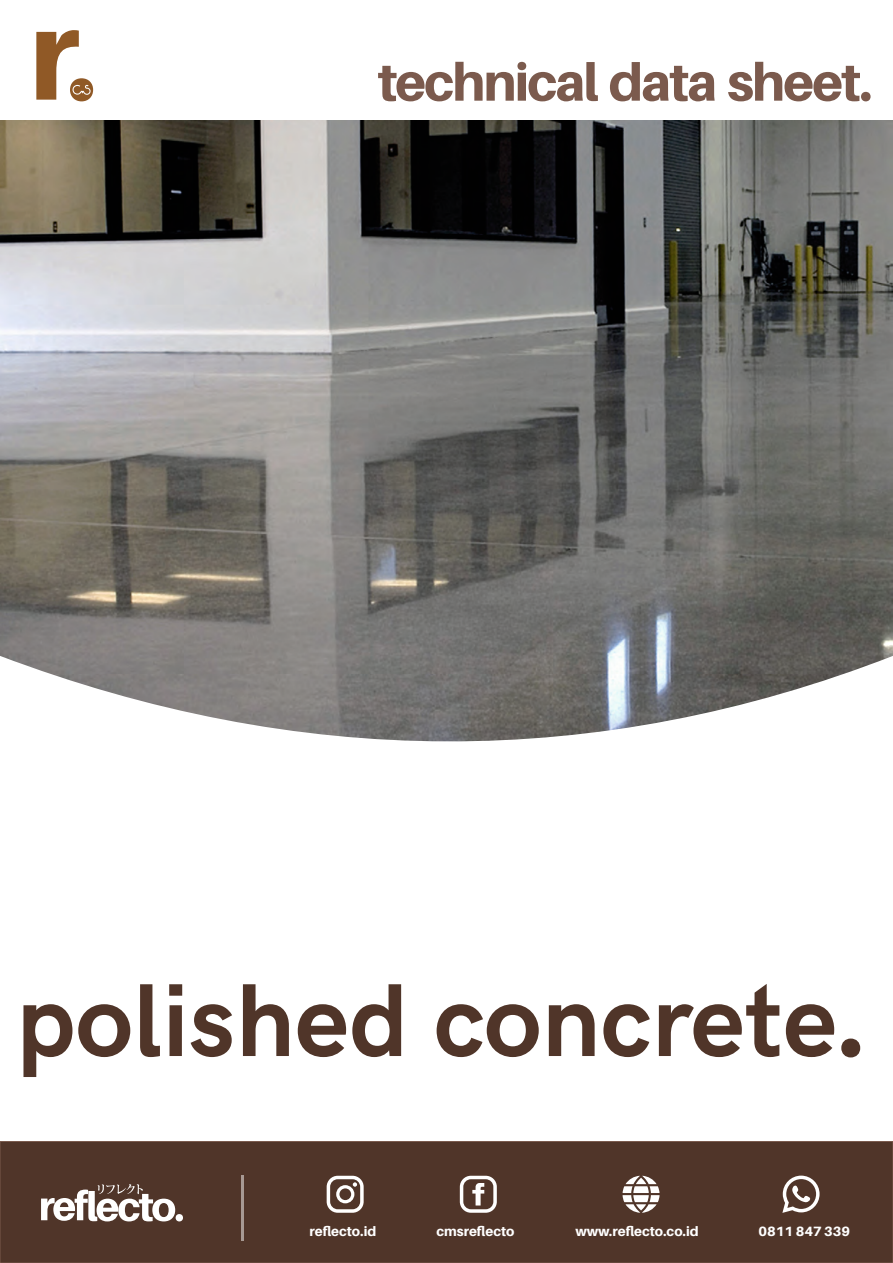
<style>
.page{position:relative;width:893px;height:1263px;background:#fff}
.page>*{position:absolute;margin:0;border:0;box-sizing:border-box;transform-origin:0 0}
.t1{font:103.95px "HK Grotesk Bold Legacy";color:#503529}
.t2{font:800 52.5px "Aileron";letter-spacing:-.035em;color:#7b5a4d}
.t3{font:800 13.5px "Aileron";color:#fff}
.s1{font-family:"Aileron";font-weight:800}
</style>
<div class="page">
<img style="left:0;top:121px;width:893px;height:535px">
<svg style="left:0;top:656px;width:892px;height:86px"></svg>
<div style="left:0;top:1141px;width:893px;height:122px;background:#503529;border:1px solid #7b5a4d"></div>
<svg style="left:41px;top:1184px;width:142px;height:37px"></svg>
<svg style="left:327px;top:1176px;width:37px;height:37px"></svg>
<svg style="left:460px;top:1176px;width:37px;height:37px"></svg>
<hr style="left:241px;top:1175px;width:3px;height:66px;background:#a79993">
<svg style="left:782px;top:1175px;width:38px;height:38px"></svg>
<svg style="left:623px;top:1176px;width:37px;height:37px"></svg>
<svg style="left:36px;top:30px;width:57px;height:71px"></svg>
<h2 class="t2" style="left:378px;top:60px;width:496px">technical data sheet.</h2>
<h1 class="t1" style="left:16px;top:983px;width:849px">polished concrete<span class="s1">.</span></h1>
<p class="t3" style="left:309px;top:1226px;width:68px">reflecto.id</p>
<p class="t3" style="left:436px;top:1225px;width:80px">cmsreflecto</p>
<p class="t3" style="left:575px;top:1226px;width:125px">www.reflecto.co.id</p>
<p class="t3" style="left:758px;top:1225px;width:93px">0811 847 339</p>
</div>
